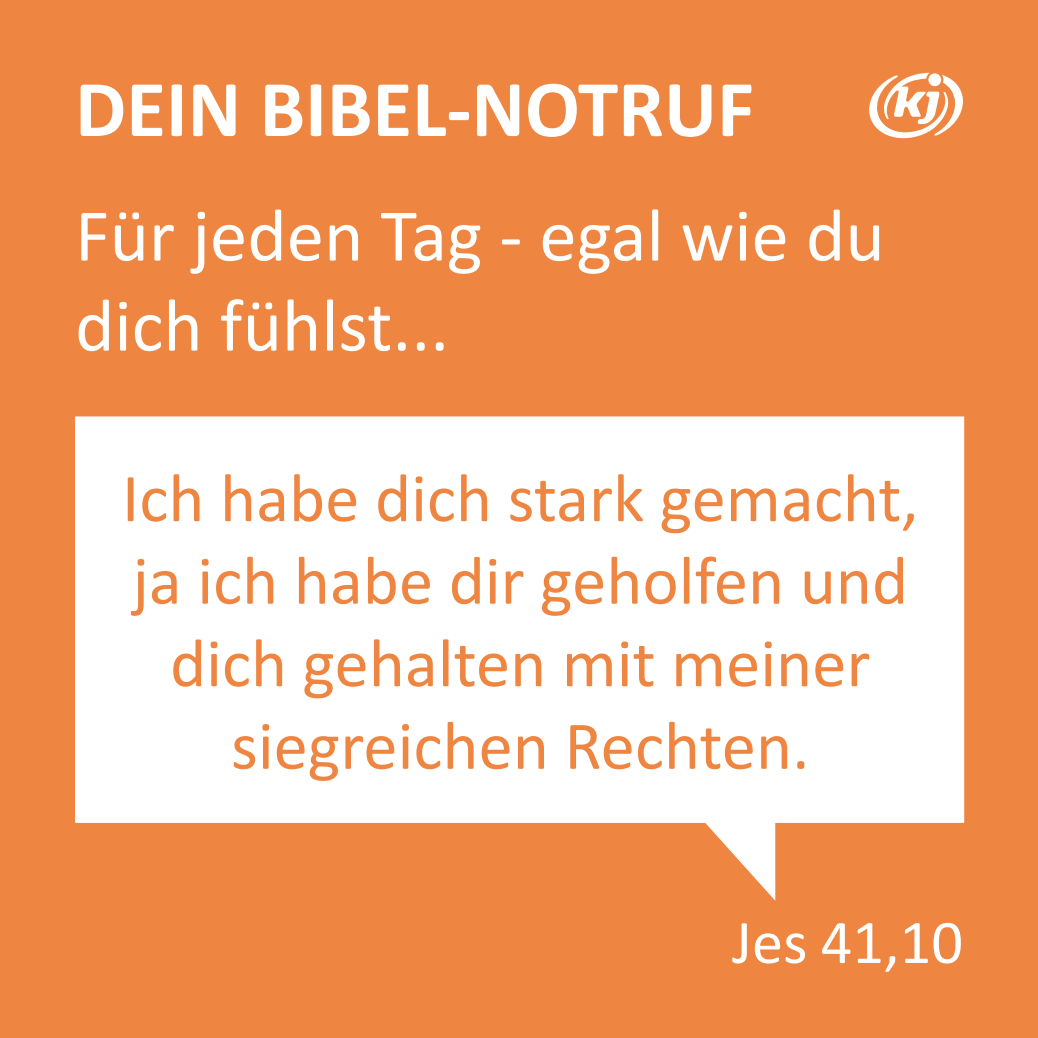
<style>
.page{position:relative;width:1038px;height:1038px;background:#ee8540}
.page>*{position:absolute;margin:0;border:0;box-sizing:border-box;transform-origin:0 0}
.t1{font:700 81.25px "Calibri";color:#fff}
.t2{font:75px/90px "Calibri";color:#fff}
.t3{font:68.75px/82.5px "Calibri";color:#ee8540;text-align:center}
.t4{font:62.5px "Calibri";color:#fff}
</style>
<div class="page">
<svg style="left:869px;top:73px;width:94px;height:66px"></svg>
<svg style="left:75px;top:416px;width:889px;height:485px"></svg>
<p class="t1" style="left:75px;top:52px;width:681px">DEIN BIBEL-NOTRUF</p>
<p class="t2" style="left:75px;top:189px;width:811px">Für jeden Tag - egal wie du dich fühlst...</p>
<p class="t3" style="left:122px;top:455px;width:798px">Ich habe dich stark gemacht, ja ich habe dir geholfen und dich gehalten mit meiner siegreichen Rechten.</p>
<p class="t4" style="left:732px;top:898px;width:232px">Jes 41,10</p>
</div>
